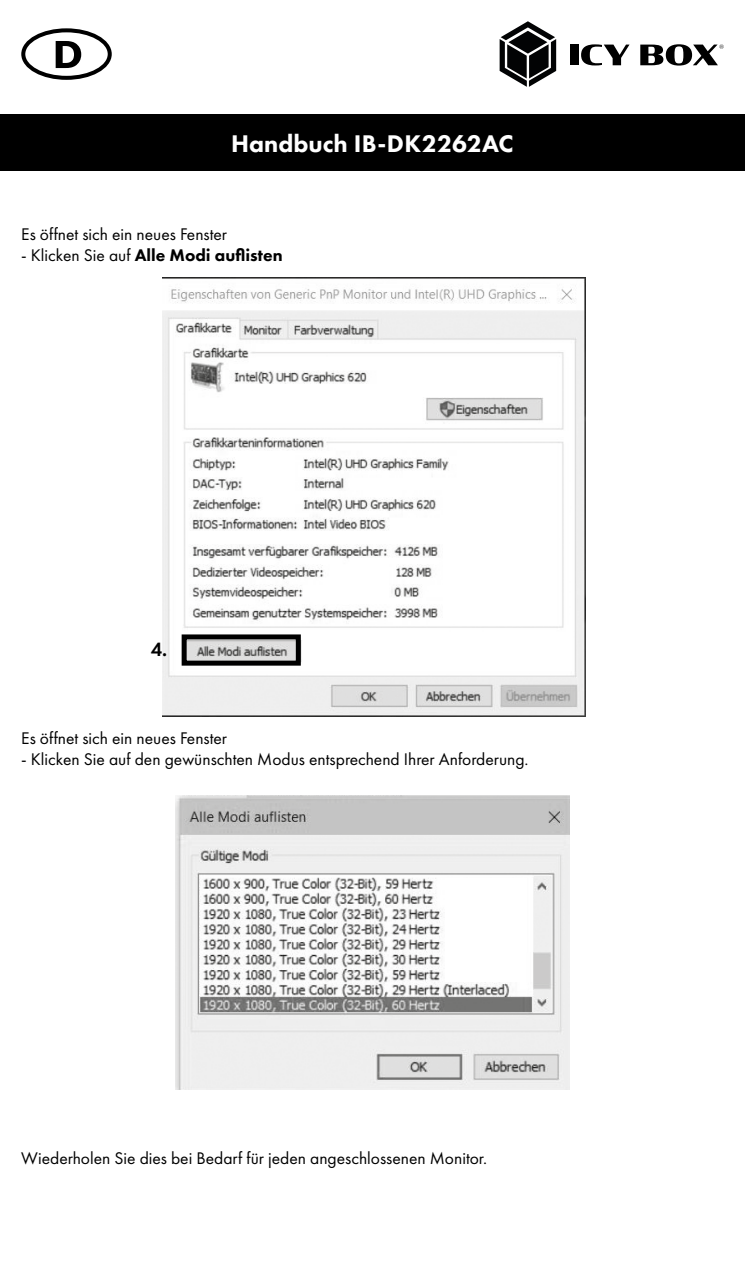
<style>
.page{position:relative;width:745px;height:1276px;background:#fff}
.page>*{position:absolute;margin:0;border:0;box-sizing:border-box;transform-origin:0 0}
.t1{font:800 25px "Futura PT";color:#fff}
.t2{font:600 20px "Futura PT";color:#000}
.t3{font:17.5px "Futura PT";color:#000}
.t4{font:800 17.5px "Futura PT";color:#000}
.s1{font-weight:400}
</style>
<div class="page">
<div style="left:0;top:115px;width:744px;height:56px;background:#000"></div>
<div style="left:569px;top:45px;width:9px;height:20px;background:#000"></div>
<svg style="left:581px;top:44px;width:48px;height:21px"></svg>
<svg style="left:640px;top:44px;width:83px;height:22px"></svg>
<svg style="left:499px;top:21px;width:57px;height:66px"></svg>
<img style="left:175px;top:795px;width:394px;height:295px">
<img style="left:162px;top:277px;width:423px;height:440px">
<div style="left:181px;top:634px;width:119px;height:31px;border:5px solid #000"></div>
<div style="left:21px;top:28px;width:91px;height:52px;border:4px solid #000;border-radius:50%"></div>
<svg style="left:56px;top:41px;width:25px;height:27px"></svg>
<h1 class="t1" style="left:231px;top:128px;width:284px">Handbuch IB-DK2262AC</h1>
<p class="t3" style="left:21px;top:224px;width:207px">Es öffnet sich ein neues Fenster</p>
<p class="t4" style="left:21px;top:244px;width:263px"><span class="s1">- Klicken Sie auf</span> Alle Modi auflisten</p>
<p class="t2" style="left:151px;top:637px;width:18px">4.</p>
<p class="t3" style="left:21px;top:728px;width:207px">Es öffnet sich ein neues Fenster</p>
<p class="t3" style="left:21px;top:749px;width:508px">- Klicken Sie auf den gewünschten Modus entsprechend Ihrer Anforderung.</p>
<p class="t3" style="left:21px;top:1148px;width:467px">Wiederholen Sie dies bei Bedarf für jeden angeschlossenen Monitor.</p>
</div>
